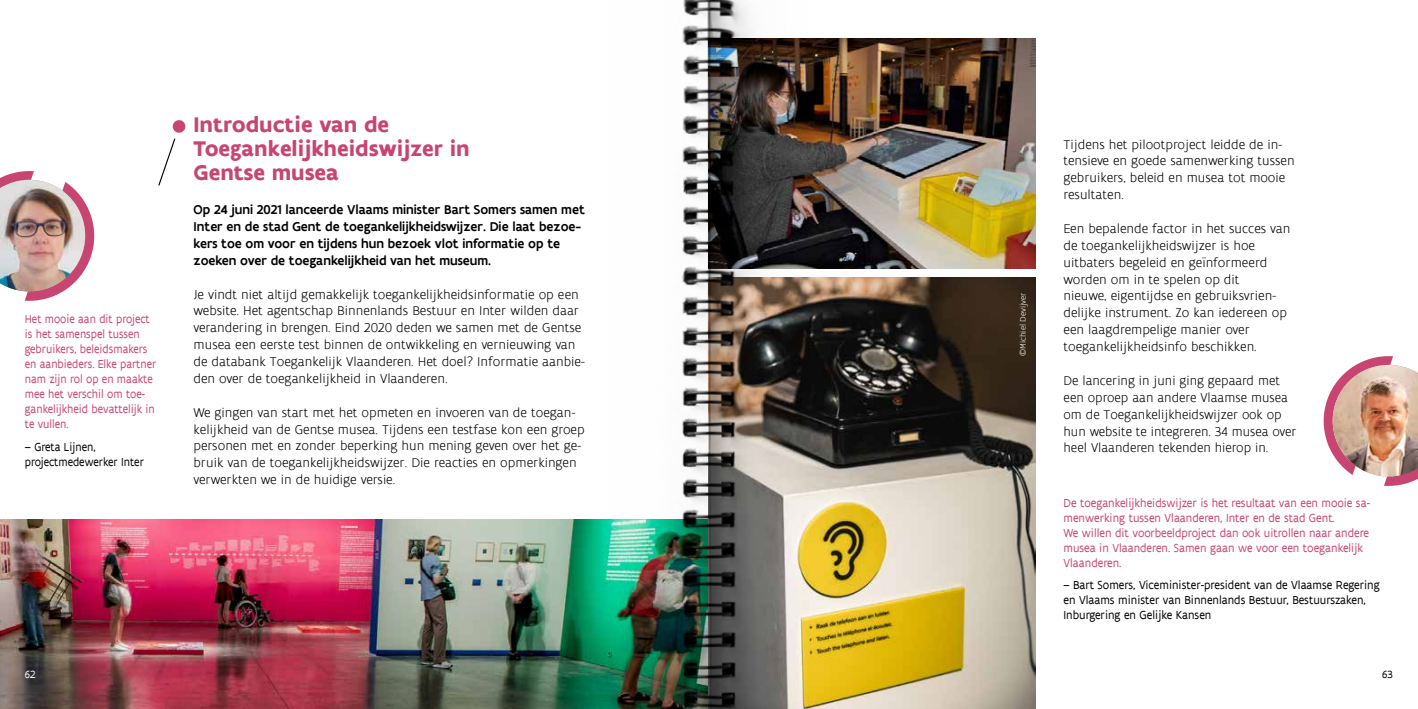
<style>
.page{position:relative;width:1418px;height:709px;background:#fff}
.page>*{position:absolute;margin:0;border:0;box-sizing:border-box;transform-origin:0 0}
.t1{font:700 22.88px/24.2px "Flanders Art Sans";color:#c84572}
.t2{font:300 13.75px/16.9px "Flanders Art Sans";color:#000}
.t3{font:500 13.75px/16.9px "Flanders Art Sans";color:#000}
.t4{font:12.5px/15px "Flanders Art Sans";color:#c84572;scale:.95 1}
.t5{font:12.5px/15px "Flanders Art Sans";color:#000;scale:.95 1}
.t6{font:12.5px/15px "Flanders Art Sans";color:#c84572;scale:.92 1}
.t7{font:11.25px "Flanders Art Sans";color:#fff}
.t8{font:11.25px "Flanders Art Sans";color:#000}
.t9{font:300 8.75px "Flanders Art Sans";color:#fff}
</style>
<div class="page">
<svg style="left:158px;top:120px;width:28px;height:66px"></svg>
<img style="left:0;top:519px;width:609px;height:190px">
<img style="left:808px;top:39px;width:227px;height:229px">
<img style="left:808px;top:277px;width:227px;height:432px">
<svg style="left:0;top:171px;width:95px;height:130px"></svg>
<img style="left:0;top:180px;width:85px;height:111px">
<img style="left:609px;top:0;width:199px;height:709px">
<svg style="left:1323px;top:356px;width:94px;height:130px"></svg>
<img style="left:1332px;top:365px;width:85px;height:111px">
<p class="t6" style="left:25px;top:312px;width:144px">Het mooie aan dit project is het samenspel tussen gebruikers, beleidsmakers en aanbieders. Elke partner nam zijn rol op en maakte mee het verschil om toe&shy;gankelijkheid bevattelijk in te vullen.</p>
<p class="t5" style="left:25px;top:439px;width:127px">– Greta Lijnen, projectmedewerker Inter</p>
<p class="t1" style="left:193px;top:112px;width:277px">Introductie van de<br>Toegankelijkheidswijzer in<br>Gentse musea</p>
<p class="t3" style="left:193px;top:201px;width:393px">Op 24 juni 2021 lanceerde Vlaams minister Bart Somers samen met Inter en de stad Gent de toegankelijkheidswijzer. Die laat bezoe&shy;kers toe om voor en tijdens hun bezoek vlot informatie op te zoeken over de toegankelijkheid van het museum.</p>
<p class="t2" style="left:193px;top:286px;width:387px">Je vindt niet altijd gemakkelijk toegankelijkheidsinformatie op een website. Het agentschap Binnenlands Bestuur en Inter wilden daar</p>
<p class="t2" style="left:193px;top:320px;width:393px">verandering in brengen. Eind 2020 deden we samen met de Gentse musea een eerste test binnen de ontwikkeling en vernieuwing van de databank Toegankelijk Vlaanderen. Het doel? Informatie aanbie&shy;den over de toegankelijkheid in Vlaanderen.</p>
<p class="t2" style="left:193px;top:404px;width:384px">We gingen van start met het opmeten en invoeren van de toegan-</p>
<p class="t2" style="left:193px;top:421px;width:392px">kelijkheid van de Gentse musea. Tijdens een testfase kon een groep</p>
<p class="t2" style="left:193px;top:438px;width:389px">personen met en zonder beperking hun mening geven over het ge&shy;bruik van de toegankelijkheidswijzer. Die reacties en opmerkingen verwerkten we in de huidige versie.</p>
<p class="t7" style="left:25px;top:668px;width:12px">62</p>
<p class="t9" style="left:1017px;top:356px;width:65px;rotate:-90deg">©Michiel Devijver</p>
<p class="t2" style="left:1063px;top:136px;width:233px">Tijdens het pilootproject leidde de in&shy;tensieve en goede samenwerking tussen gebruikers, beleid en musea tot mooie resultaten.</p>
<p class="t2" style="left:1063px;top:220px;width:228px">Een bepalende factor in het succes van</p>
<p class="t2" style="left:1063px;top:237px;width:193px">de toegankelijkheidswijzer is hoe</p>
<p class="t2" style="left:1063px;top:254px;width:205px">uitbaters begeleid en geïnformeerd</p>
<p class="t2" style="left:1063px;top:271px;width:215px">worden om in te spelen op dit nieuwe, eigentijdse en gebruiksvrien-</p>
<p class="t2" style="left:1063px;top:305px;width:225px">delijke instrument. Zo kan iedereen op</p>
<p class="t2" style="left:1063px;top:322px;width:188px">een laagdrempelige manier over</p>
<p class="t2" style="left:1063px;top:338px;width:195px">toegankelijkheidsinfo beschikken.</p>
<p class="t2" style="left:1063px;top:372px;width:234px">De lancering in juni ging gepaard met een oproep aan andere Vlaamse musea om de Toegankelijkheidswijzer ook op hun website te integreren. 34 musea over heel Vlaanderen tekenden hierop in.</p>
<p class="t4" style="left:1063px;top:496px;width:324px">De toegankelijkheidswijzer is het resultaat van een mooie sa&shy;menwerking tussen Vlaanderen, Inter en de stad Gent.<br>We willen dit voorbeeldproject dan ook uitrollen naar andere musea in Vlaanderen. Samen gaan we voor een toegankelijk Vlaanderen.</p>
<p class="t5" style="left:1063px;top:578px;width:334px">– Bart Somers, Viceminister-president van de Vlaamse Regering en Vlaams minister van Binnenlands Bestuur, Bestuurszaken,<br>Inburgering en Gelijke Kansen</p>
<p class="t8" style="left:1382px;top:668px;width:12px">63</p>
</div>
